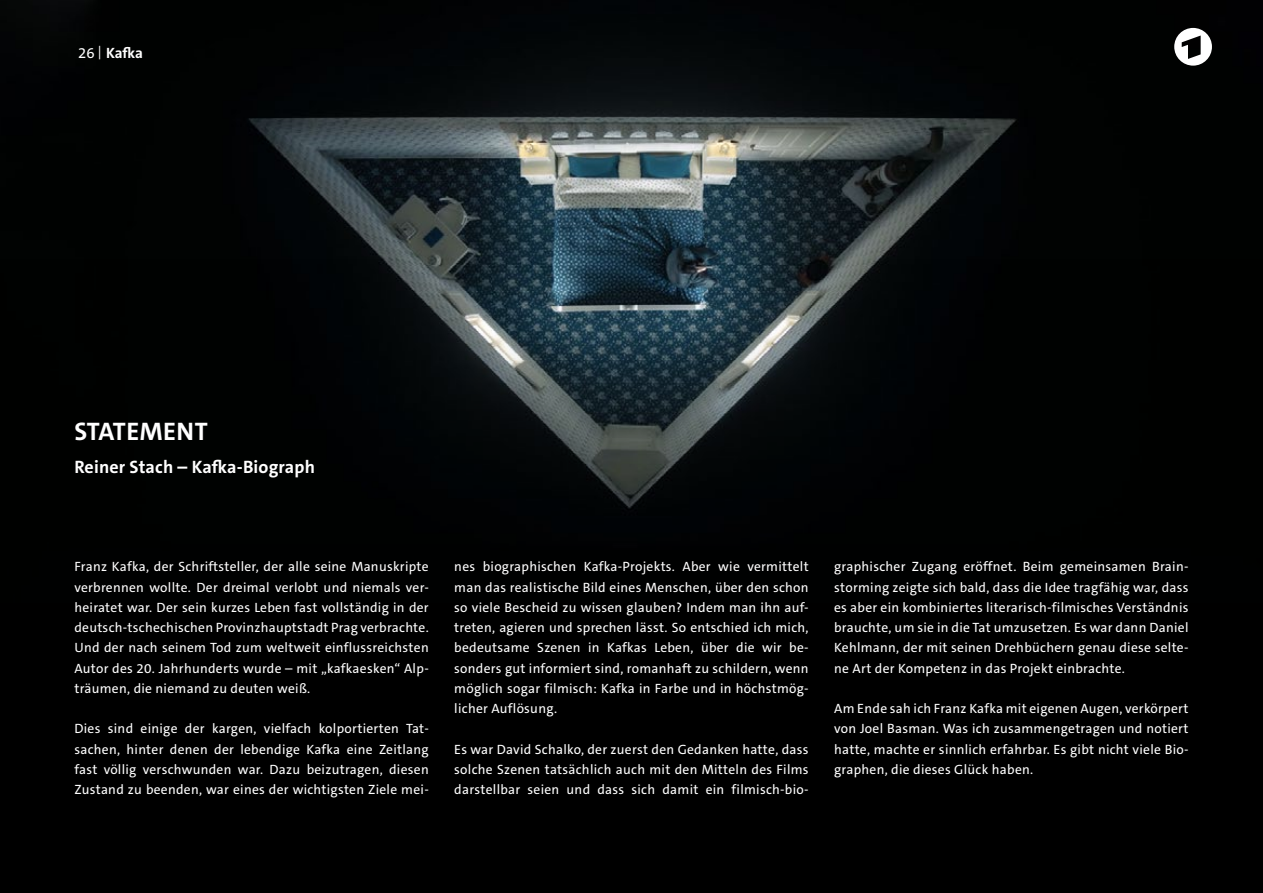
<style>
.page{position:relative;width:1263px;height:893px;background:#fff}
.page>*{position:absolute;margin:0;border:0;box-sizing:border-box;transform-origin:0 0}
.t1{font:700 25.5px "The Sans C5";letter-spacing:.02em;color:#fff}
.t2{font:700 18px "The Sans C5";letter-spacing:.01em;color:#fff}
.t3{font:700 15px "The Sans C5";color:#fff}
.t4{font:13.5px/20.2px "The Sans C5";letter-spacing:.02em;color:#fff;text-align:justify}
.s1{font-weight:400}
.s2{font-weight:400;font-size:13.5px}
</style>
<div class="page">
<img style="left:0;top:0;width:1263px;height:259px">
<svg style="left:0;top:259px;width:1263px;height:345px;background:#090d0e"></svg>
<div style="left:0;top:604px;width:1263px;height:289px;background:#000"></div>
<svg style="left:1174px;top:28px;width:38px;height:38px"></svg>
<p class="t3" style="left:78px;top:43px;width:66px"><span class="s1">26</span> <span class="s2">|</span> Kafka</p>
<h1 class="t1" style="left:75px;top:415px;width:135px">STATEMENT</h1>
<h2 class="t2" style="left:74px;top:456px;width:242px">Reiner Stach – Kafka-Biograph</h2>
<p class="t4" style="left:74px;top:557px;width:356px">Franz Kafka, der Schriftsteller, der alle seine Manuskripte verbrennen wollte. Der dreimal verlobt und niemals ver&shy;heiratet war. Der sein kurzes Leben fast vollständig in der deutsch-tschechischen Provinzhauptstadt Prag verbrachte.<br>Und der nach seinem Tod zum weltweit einflussreichsten Autor des 20. Jahrhunderts wurde – mit „kafkaesken“ Alp&shy;träumen, die niemand zu deuten weiß.</p>
<p class="t4" style="left:74px;top:719px;width:356px">Dies sind einige der kargen, vielfach kolportierten Tat&shy;sachen, hinter denen der lebendige Kafka eine Zeitlang fast völlig verschwunden war. Dazu beizutragen, diesen Zustand zu beenden, war eines der wichtigsten Ziele mei-</p>
<p class="t4" style="left:454px;top:557px;width:356px">nes biographischen Kafka-Projekts. Aber wie vermittelt man das realistische Bild eines Menschen, über den schon so viele Bescheid zu wissen glauben? Indem man ihn auf&shy;treten, agieren und sprechen lässt. So entschied ich mich, bedeutsame Szenen in Kafkas Leben, über die wir be&shy;sonders gut informiert sind, romanhaft zu schildern, wenn möglich sogar filmisch: Kafka in Farbe und in höchstmög&shy;licher Auflösung.</p>
<p class="t4" style="left:454px;top:739px;width:356px">Es war David Schalko, der zuerst den Gedanken hatte, dass solche Szenen tatsächlich auch mit den Mitteln des Films darstellbar seien und dass sich damit ein filmisch-bio-</p>
<p class="t4" style="left:834px;top:557px;width:356px">graphischer Zugang eröffnet. Beim gemeinsamen Brain&shy;storming zeigte sich bald, dass die Idee tragfähig war, dass es aber ein kombiniertes literarisch-filmisches Verständnis brauchte, um sie in die Tat umzusetzen. Es war dann Daniel Kehlmann, der mit seinen Drehbüchern genau diese selte&shy;ne Art der Kompetenz in das Projekt einbrachte.</p>
<p class="t4" style="left:834px;top:698px;width:356px">Am Ende sah ich Franz Kafka mit eigenen Augen, verkörpert von Joel Basman. Was ich zusammengetragen und notiert hatte, machte er sinnlich erfahrbar. Es gibt nicht viele Bio&shy;graphen, die dieses Glück haben.</p>
</div>
